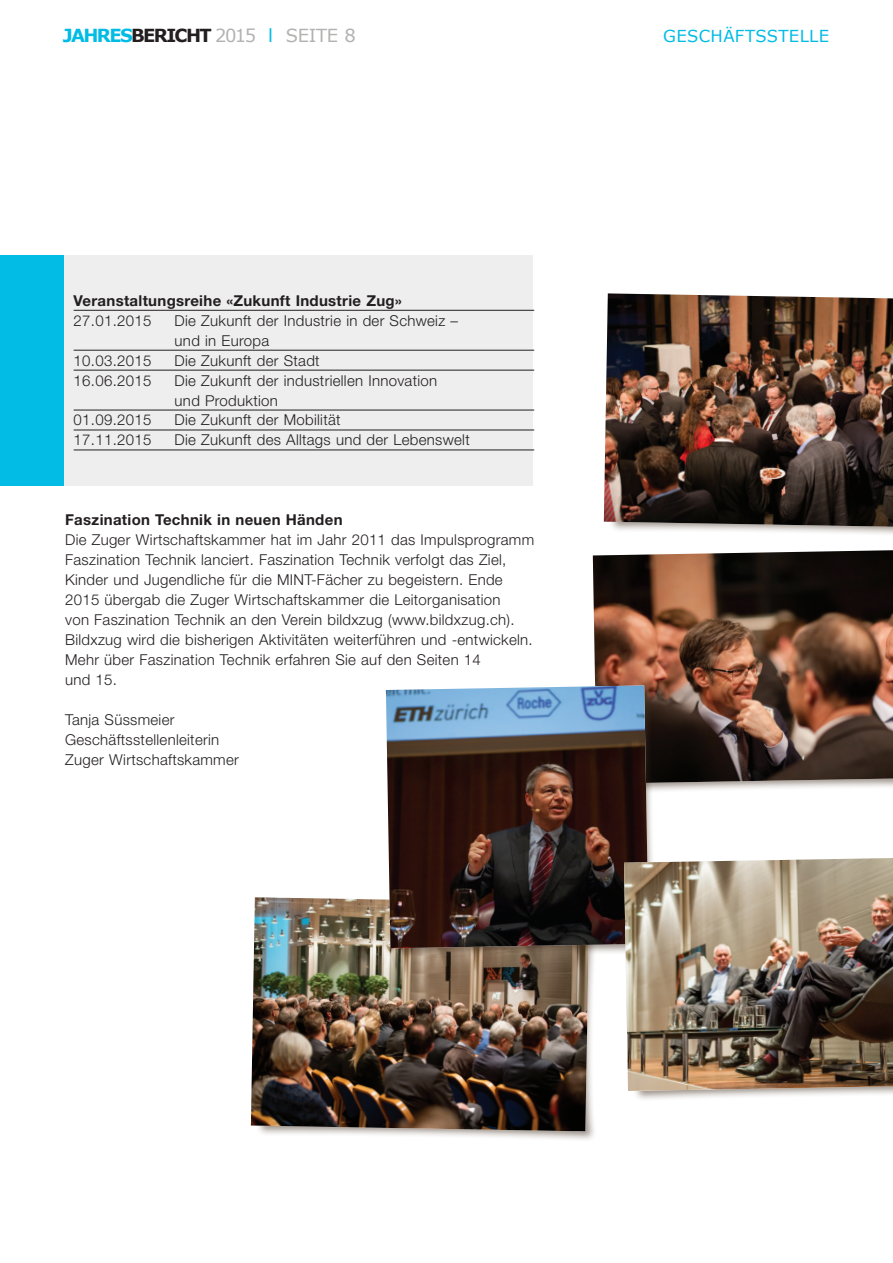
<style>
.page{position:relative;width:893px;height:1263px;background:#fff}
.page>*{position:absolute;margin:0;border:0;box-sizing:border-box;transform-origin:0 0}
.t1{font:18px "Verdana";letter-spacing:-.02em;color:#b3b2b1}
.t2{font:16.5px "Verdana";letter-spacing:.02em;color:#02bce5}
.t3{font:300 15px/20px "Helvetica Neue LT Std";letter-spacing:.02em;color:#231f20}
.t4{font:700 15px "Helvetica Neue LT Std";letter-spacing:.02em;color:#231f20}
.s1{font-weight:700;color:#02bce5}
.s2{font-weight:700;color:#231f20}
.s3{color:#02bce5}
</style>
<div class="page">
<div style="left:64px;top:255px;width:469px;height:231px;background:#edeeed"></div>
<div style="left:0;top:255px;width:64px;height:231px;background:#02bce5"></div>
<hr style="left:74px;top:310px;width:460px;height:1px;background:#231f20">
<hr style="left:74px;top:350px;width:460px;height:1px;background:#231f20">
<hr style="left:74px;top:370px;width:460px;height:1px;background:#231f20">
<hr style="left:74px;top:410px;width:460px;height:1px;background:#231f20">
<hr style="left:74px;top:430px;width:460px;height:1px;background:#231f20">
<hr style="left:74px;top:450px;width:460px;height:1px;background:#231f20">
<div style="left:597px;top:550px;width:296px;height:244px;background:#483626;opacity:.55"></div>
<img style="left:593px;top:550px;width:300px;height:234px">
<div style="left:609px;top:293px;width:284px;height:246px;background:#483626;opacity:.55"></div>
<img style="left:604px;top:293px;width:289px;height:234px">
<div style="left:256px;top:897px;width:344px;height:245px;background:#483626;opacity:.55"></div>
<img style="left:251px;top:897px;width:338px;height:234px">
<div style="left:389px;top:686px;width:271px;height:273px;background:#483626;opacity:.55"></div>
<img style="left:386px;top:685px;width:263px;height:263px">
<div style="left:629px;top:857px;width:264px;height:245px;background:#483626;opacity:.55"></div>
<img style="left:624px;top:858px;width:269px;height:233px">
<p class="t1" style="left:63px;top:23px;width:295px"><span class="s1">JAHRES</span><span class="s2">BERICHT</span> 2015 <span class="s3">L</span> SEITE 8</p>
<p class="t4" style="left:74px;top:291px;width:330px">Veranstaltungsreihe «Zukunft Industrie Zug»</p>
<p class="t3" style="left:74px;top:310px;width:79px">27.01.2015</p>
<p class="t3" style="left:175px;top:310px;width:285px">Die Zukunft der Industrie in der Schweiz – und in Europa</p>
<p class="t3" style="left:74px;top:350px;width:79px">10.03.2015</p>
<p class="t3" style="left:175px;top:350px;width:147px">Die Zukunft der Stadt</p>
<p class="t3" style="left:74px;top:370px;width:79px">16.06.2015</p>
<p class="t3" style="left:175px;top:370px;width:264px">Die Zukunft der industriellen Innovation und Produktion</p>
<p class="t3" style="left:74px;top:410px;width:79px">01.09.2015</p>
<p class="t3" style="left:175px;top:410px;width:167px">Die Zukunft der Mobilität</p>
<p class="t3" style="left:74px;top:430px;width:79px">17.11.2015</p>
<p class="t3" style="left:175px;top:430px;width:297px">Die Zukunft des Alltags und der Lebenswelt</p>
<p class="t4" style="left:65px;top:511px;width:279px">Faszination Technik in neuen Händen</p>
<p class="t3" style="left:65px;top:530px;width:471px">Die Zuger Wirtschaftskammer hat im Jahr 2011 das Impulsprogramm Faszination Technik lanciert. Faszination Technik verfolgt das Ziel, Kinder und Jugendliche für die MINT-Fächer zu begeistern. Ende 2015 übergab die Zuger Wirtschaftskammer die Leitorganisation<br>von Faszination Technik an den Verein bildxzug (www.bildxzug.ch).<br>Bildxzug wird die bisherigen Aktivitäten weiterführen und -entwickeln.<br>Mehr über Faszination Technik erfahren Sie auf den Seiten 14<br>und 15.</p>
<p class="t3" style="left:65px;top:709px;width:175px">Tanja Süssmeier<br>Geschäftsstellenleiterin<br>Zuger Wirtschaftskammer</p>
<p class="t2" style="left:663px;top:25px;width:167px">GESCHÄFTSSTELLE</p>
</div>
